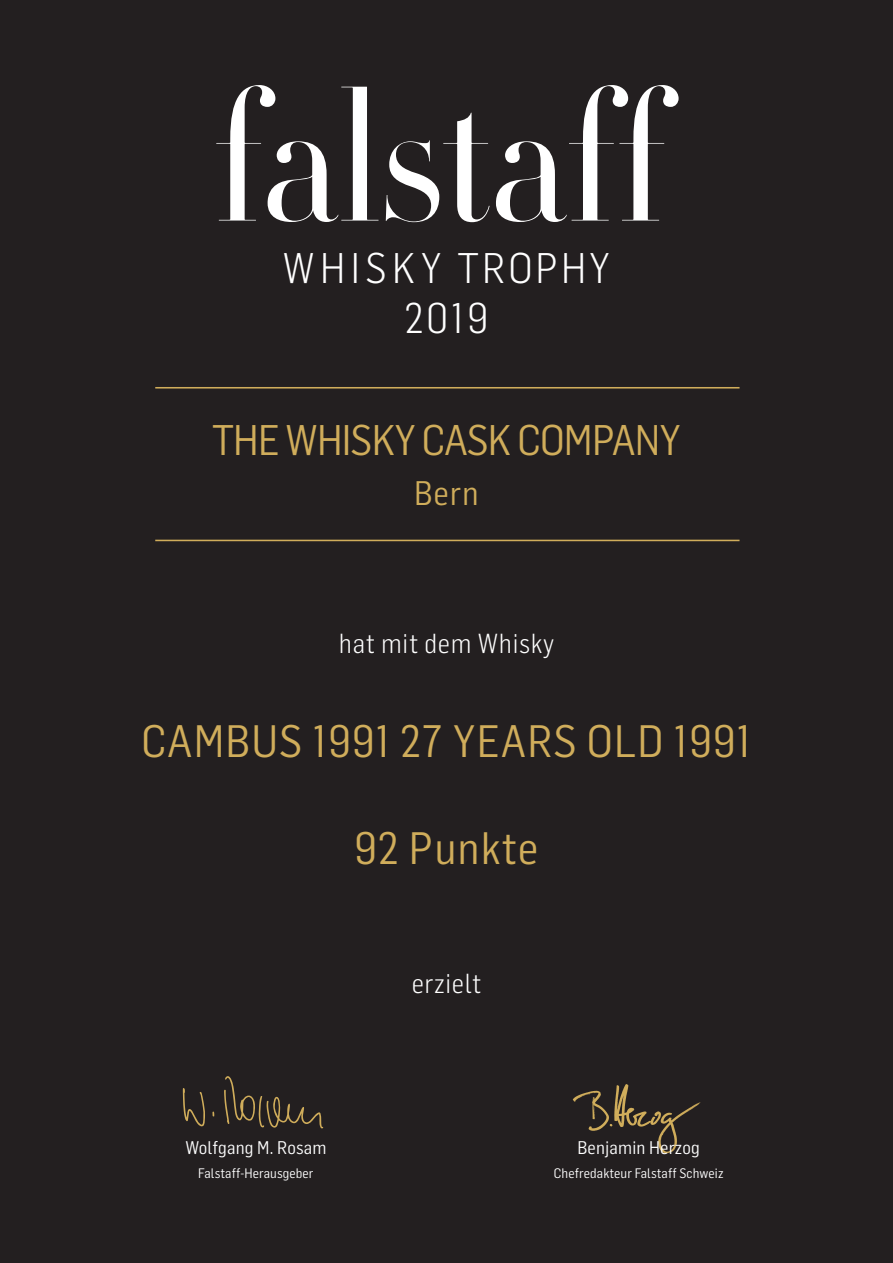
<style>
.page{position:relative;width:893px;height:1263px;background:#231f20}
.page>*{position:absolute;margin:0;border:0;box-sizing:border-box;transform-origin:0 0}
.t1{font:44.55px "Flama Semicondensed";letter-spacing:.025em;color:#d0ad5b}
.t2{font:42px "Flama Semicondensed";letter-spacing:-.02em;color:#d0ad5b}
.t3{font:300 42px/50.4px "Flama Semicondensed";letter-spacing:.07em;color:#fff;text-align:center}
.t4{font:33.45px "Flama Semicondensed";color:#d0ad5b}
.t5{font:300 27px "Flama Semicondensed";letter-spacing:.025em;color:#fff}
.t6{font:18px "Flama Semicondensed";letter-spacing:.01em;color:#fff}
.t7{font:13.5px "Flama Semicondensed";letter-spacing:.01em;color:#fff}
</style>
<div class="page">
<svg style="left:216px;top:85px;width:463px;height:137px"></svg>
<svg style="left:183px;top:1088px;width:22px;height:38px"></svg>
<svg style="left:224px;top:1076px;width:99px;height:52px"></svg>
<img style="left:572px;top:1084px;width:129px;height:70px">
<hr style="left:155px;top:387px;width:584px;height:1px;background:#d0ad5b">
<hr style="left:155px;top:540px;width:584px;height:1px;background:#d0ad5b">
<h2 class="t3" style="left:283px;top:241px;width:329px">WHISKY TROPHY<br>2019</h2>
<h2 class="t2" style="left:212px;top:413px;width:470px">THE WHISKY CASK COMPANY</h2>
<h3 class="t4" style="left:414px;top:472px;width:66px">Bern</h3>
<h3 class="t5" style="left:339px;top:626px;width:217px">hat mit dem Whisky</h3>
<h1 class="t1" style="left:142px;top:712px;width:611px">CAMBUS 1991 27 YEARS OLD 1991</h1>
<h1 class="t1" style="left:354px;top:819px;width:185px">92 Punkte</h1>
<h3 class="t6" style="left:185px;top:1136px;width:143px">Wolfgang M. Rosam</h3>
<p class="t7" style="left:198px;top:1164px;width:117px">Falstaff-Herausgeber</p>
<h3 class="t5" style="left:412px;top:966px;width:71px">erzielt</h3>
<h3 class="t6" style="left:577px;top:1136px;width:124px">Benjamin Herzog</h3>
<p class="t7" style="left:554px;top:1164px;width:171px">Chefredakteur Falstaff Schweiz</p>
</div>
